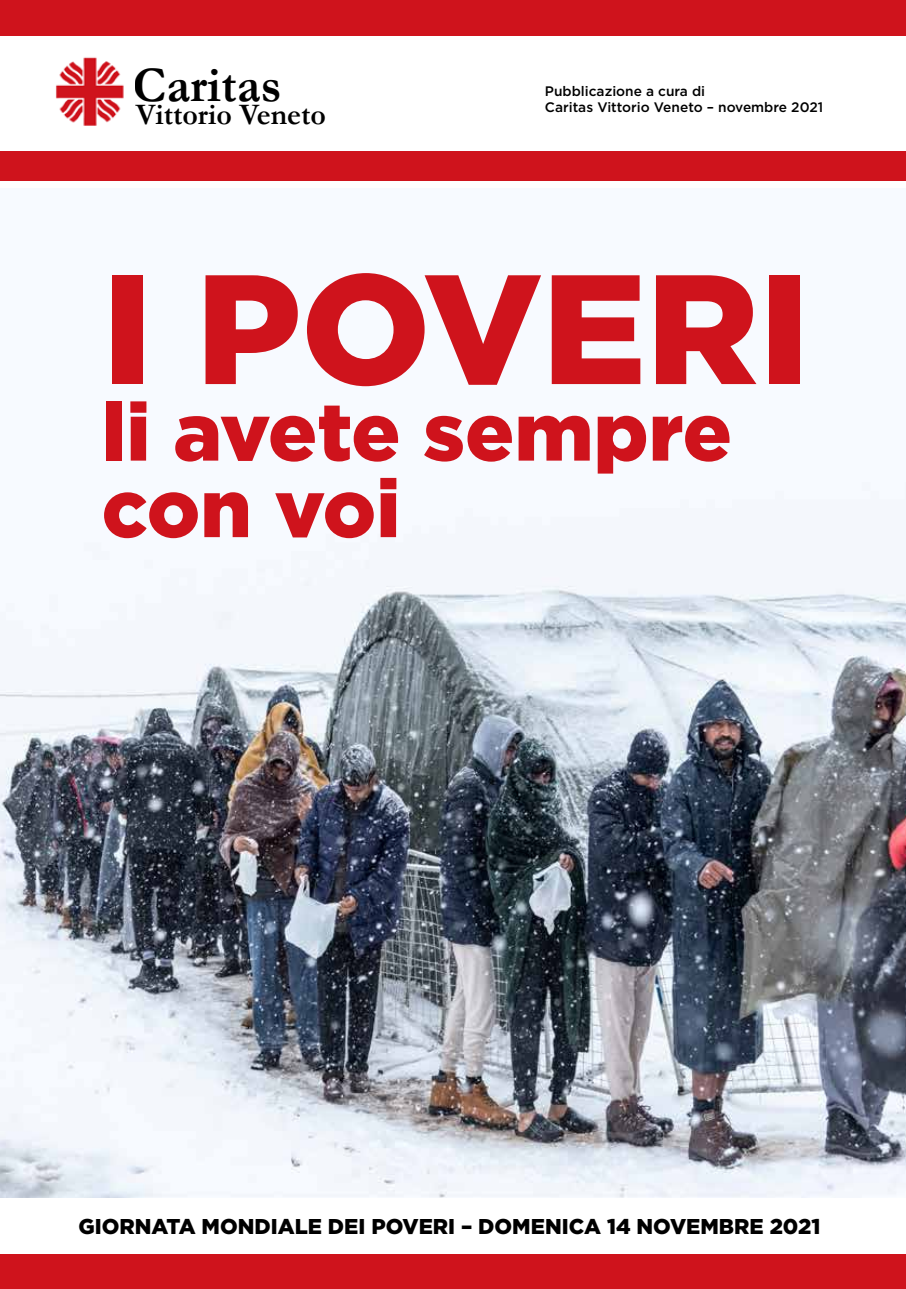
<style>
.page{position:relative;width:906px;height:1289px;background:#fff}
.page>*{position:absolute;margin:0;border:0;box-sizing:border-box;transform-origin:0 0}
.t1{font:900 155.4px "Gotham";color:#cf131c}
.t2{font:900 81.15px/76.5px "Gotham";color:#cf131c}
.t3{font:700 50.1px "Garamond";color:#000}
.t4{font:700 30px "Garamond";color:#000}
.t5{font:900 21.45px "Gotham";color:#000}
.t6{font:500 13.8px/16.5px "Gotham";color:#000}
</style>
<div class="page">
<img style="left:0;top:482px;width:906px;height:716px">
<img style="left:55px;top:57px;width:69px;height:69px">
<div style="left:0;top:1253px;width:906px;height:35px;background:#cf131c"></div>
<div style="left:0;top:0;width:906px;height:35px;background:#cf131c"></div>
<div style="left:0;top:151px;width:906px;height:29px;background:#cf131c"></div>
<h3 class="t3" style="left:133px;top:51px;width:150px">Caritas</h3>
<h3 class="t4" style="left:136px;top:94px;width:192px">Vittorio Veneto</h3>
<p class="t6" style="left:545px;top:83px;width:280px">Pubblicazione a cura di<br>Caritas Vittorio Veneto – novembre 2021</p>
<h1 class="t1" style="left:102px;top:222px;width:709px">I POVERI</h1>
<h2 class="t2" style="left:102px;top:393px;width:632px">li avete sempre con voi</h2>
<h3 class="t5" style="left:78px;top:1211px;width:743px">GIORNATA MONDIALE DEI POVERI – DOMENICA 14 NOVEMBRE 2021</h3>
</div>
